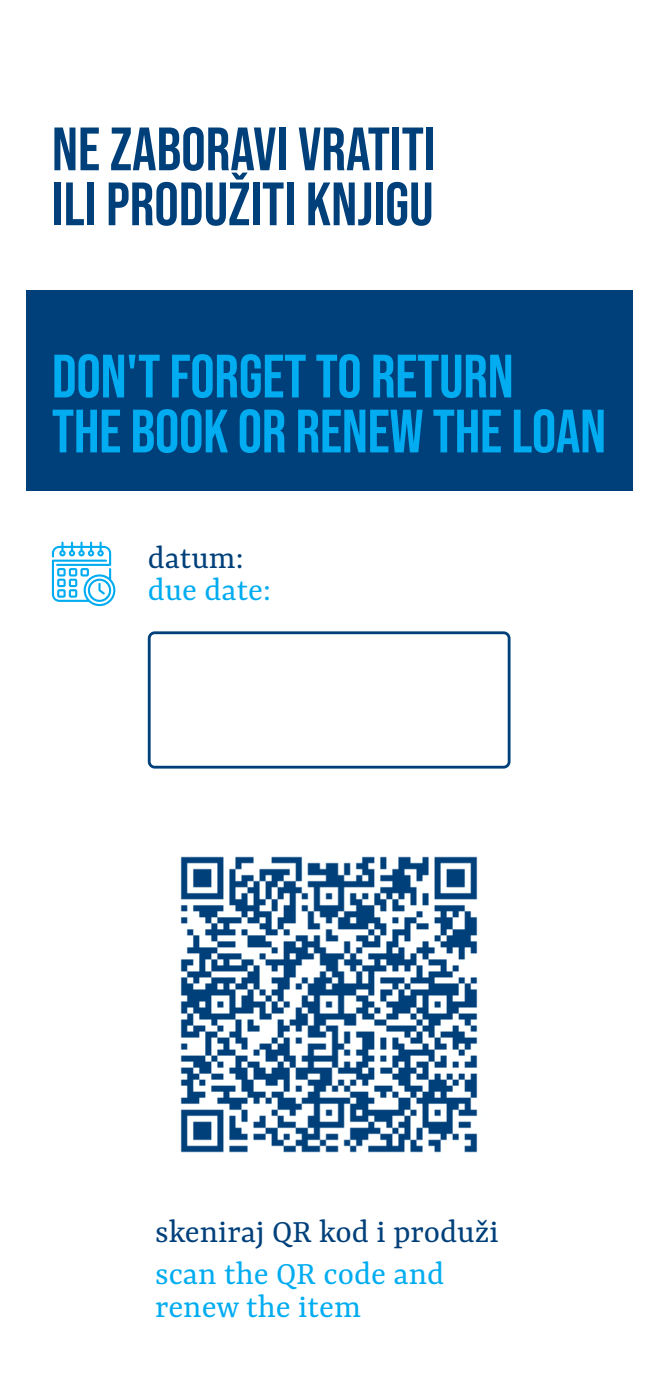
<style>
.page{position:relative;width:658px;height:1395px;background:#fff}
.page>*{position:absolute;margin:0;border:0;box-sizing:border-box;transform-origin:0 0}
.t1{font:61.05px/55px "Bebas Neue";letter-spacing:-.005em;color:#01acf0}
.t2{font:61.05px/55px "Bebas Neue";color:#00407a}
.t3{font:34.8px/32.3px "Yrsa";color:#01acf0}
.t4{font:34.8px "Yrsa";color:#00407a}
.t5{font:34.5px "Yrsa";color:#01acf0}
.t6{font:34.5px "Yrsa";color:#00407a}
</style>
<div class="page">
<div style="left:26px;top:290px;width:606px;height:200px;background:#00407a"></div>
<svg style="left:147px;top:631px;width:364px;height:138px"></svg>
<img style="left:180px;top:856px;width:298px;height:297px">
<svg style="left:52px;top:542px;width:63px;height:64px"></svg>
<p class="t2" style="left:52px;top:121px;width:385px">NE ZABORAVI VRATITI<br>ILI PRODUŽITI KNJIGU</p>
<p class="t1" style="left:52px;top:348px;width:555px">DON'T FORGET TO RETURN<br>THE BOOK OR RENEW THE LOAN</p>
<p class="t6" style="left:148px;top:538px;width:97px">datum:</p>
<p class="t5" style="left:148px;top:570px;width:125px">due date:</p>
<p class="t4" style="left:155px;top:1212px;width:345px">skeniraj QR kod i produži</p>
<p class="t3" style="left:155px;top:1260px;width:291px">scan the QR code and renew the item</p>
</div>
